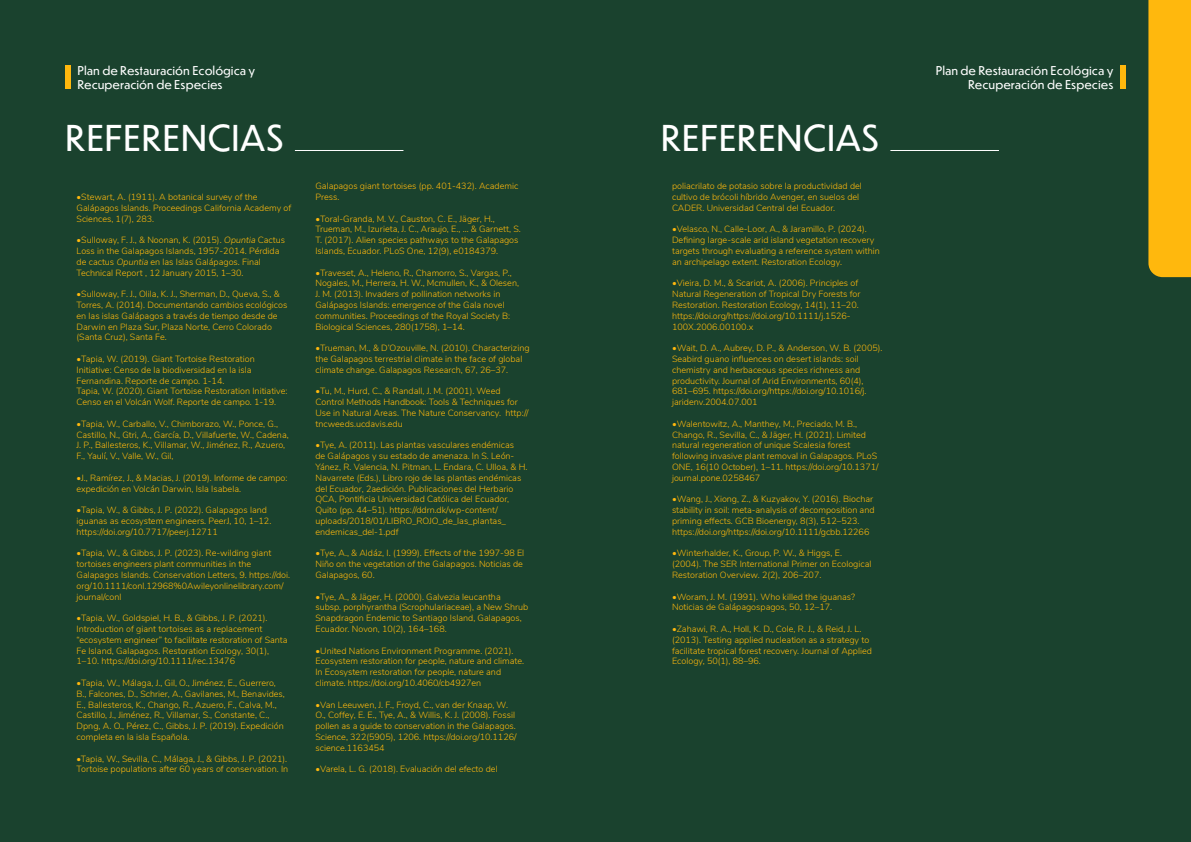
<style>
.page{position:relative;width:1191px;height:842px;background:#fff}
.page>*{position:absolute;margin:0;border:0;box-sizing:border-box;transform-origin:0 0}
.t1{font:35px "Dunbar Text";color:#fff}
.t2{font:12px/14.4px "Dunbar Text";color:#fff;text-align:right}
.t3{font:300 9px/10.8px "Nunito Sans";color:#ffb80d}
.s1{font-weight:700}
.s2{font-style:italic}
</style>
<div class="page">
<div style="left:0;top:0;width:595px;height:842px;background:#1a422e"></div>
<hr style="left:295px;top:150px;width:108px;height:1px;background:#fff">
<div style="left:595px;top:0;width:596px;height:842px;background:#1a422e"></div>
<hr style="left:890px;top:150px;width:109px;height:1px;background:#fff">
<div style="left:1120px;top:65px;width:5px;height:24px;background:#ffb80d"></div>
<div style="left:1148px;top:0;width:43px;height:277px;background:#ffb80d"></div>
<div style="left:65px;top:65px;width:5px;height:24px;background:#ffb80d"></div>
<h2 class="t2" style="left:77px;top:62px;width:179px;text-align:left">Plan de Restauración Ecológica y<br>Recuperación de Especies</h2>
<h1 class="t1" style="left:65px;top:113px;width:220px">REFERENCIAS</h1>
<h1 class="t1" style="left:660px;top:113px;width:220px">REFERENCIAS</h1>
<p class="t3" style="left:77px;top:191px;width:216px"><span class="s1">•</span>Stewart, A. (1911). A botanical survey of the<br>Galápagos Islands. Proceedings California Academy of<br>Sciences, 1(7), 283.</p>
<p class="t3" style="left:77px;top:234px;width:210px"><span class="s1">•</span>Sulloway, F. J., &amp; Noonan, K. (2015). <span class="s2">Opuntia</span> Cactus Loss in the Galapagos Islands, 1957-2014. Pérdida de cactus <span class="s2">Opuntia</span> en las Islas Galápagos. Final Technical Report , 12 January 2015, 1–30.</p>
<p class="t3" style="left:77px;top:288px;width:212px"><span class="s1">•</span>Sulloway, F. J., Olila, K. J., Sherman, D., Queva, S., &amp; Torres, A. (2014). Documentando cambios ecológicos en las islas Galápagos a través de tiempo desde de Darwin en Plaza Sur, Plaza Norte, Cerro Colorado (Santa Cruz), Santa Fe.</p>
<p class="t3" style="left:77px;top:353px;width:212px"><span class="s1">•</span>Tapia, W. (2019). Giant Tortoise Restoration Initiative: Censo de la biodiversidad en la isla Fernandina. Reporte de campo. 1-14.<br>Tapia, W. (2020). Giant Tortoise Restoration Initiative:<br>Censo en el Volcán Wolf. Reporte de campo. 1-19.</p>
<p class="t3" style="left:77px;top:418px;width:214px"><span class="s1">•</span>Tapia, W., Carballo, V., Chimborazo, W., Ponce, G., Castillo, N., Gtri, A., García, D., Villafuerte, W., Cadena, J. P., Ballesteros, K., Villamar, W., Jiménez, R., Azuero, F., Yaulí, V., Valle, W., Gil,</p>
<p class="t3" style="left:77px;top:472px;width:212px"><span class="s1">•</span>J., Ramírez, J., &amp; Macias, J. (2019). Informe de campo: expedición en Volcán Darwin, Isla Isabela.</p>
<p class="t3" style="left:77px;top:504px;width:196px"><span class="s1">•</span>Tapia, W., &amp; Gibbs, J. P. (2022). Galapagos land iguanas as ecosystem engineers. PeerJ, 10, 1–12. https://doi.org/10.7717/peerj.12711</p>
<p class="t3" style="left:77px;top:547px;width:215px"><span class="s1">•</span>Tapia, W., &amp; Gibbs, J. P. (2023). Re-wilding giant tortoises engineers plant communities in the Galapagos Islands. Conservation Letters, 9. https://doi. org/10.1111/conl.12968%0Awileyonlinelibrary.com/ journal/conl</p>
<p class="t3" style="left:77px;top:612px;width:212px"><span class="s1">•</span>Tapia, W., Goldspiel, H. B., &amp; Gibbs, J. P. (2021).<br>Introduction of giant tortoises as a replacement “ecosystem engineer” to facilitate restoration of Santa Fe Island, Galapagos. Restoration Ecology, 30(1), 1–10. https://doi.org/10.1111/rec.13476</p>
<p class="t3" style="left:77px;top:677px;width:210px"><span class="s1">•</span>Tapia, W., Málaga, J., Gil, O., Jiménez, E., Guerrero, B., Falcones, D., Schrier, A., Gavilanes, M., Benavides, E., Ballesteros, K., Chango, R., Azuero, F., Calva, M., Castillo, J., Jiménez, R., Villamar, S., Constante, C., Dpng, A. O., Pérez, C., Gibbs, J. P. (2019). Expedición completa en la isla Española.</p>
<p class="t3" style="left:77px;top:752px;width:213px">•Tapia, W., Sevilla, C., Málaga, J., &amp; Gibbs, J. P. (2021).<br>Tortoise populations after 60 years of conservation. In</p>
<p class="t3" style="left:315px;top:180px;width:204px">Galapagos giant tortoises (pp. 401-432). Academic<br>Press.</p>
<p class="t3" style="left:315px;top:212px;width:207px"><span class="s1">•</span>Toral-Granda, M. V., Causton, C. E., Jäger, H., Trueman, M., Izurieta, J. C., Araujo, E., … &amp; Garnett, S.<br>T. (2017). Alien species pathways to the Galapagos Islands, Ecuador. PLoS One, 12(9), e0184379.</p>
<p class="t3" style="left:315px;top:266px;width:205px"><span class="s1">•</span>Traveset, A., Heleno, R., Chamorro, S., Vargas, P., Nogales, M., Herrera, H. W., Mcmullen, K., &amp; Olesen, J. M. (2013). Invaders of pollination networks in Galápagos Islands: emergence of the Gala novel communities. Proceedings of the Royal Society B:<br>Biological Sciences, 280(1758), 1–14.</p>
<p class="t3" style="left:315px;top:342px;width:216px"><span class="s1">•</span>Trueman, M., &amp; D’Ozouville, N. (2010). Characterizing the Galapagos terrestrial climate in the face of global climate change. Galapagos Research, 67, 26–37.</p>
<p class="t3" style="left:315px;top:385px;width:215px"><span class="s1">•</span>Tu, M., Hurd, C., &amp; Randall, J. M. (2001). Weed Control Methods Handbook: Tools &amp; Techniques for Use in Natural Areas. The Nature Conservancy. http:// tncweeds.ucdavis.edu</p>
<p class="t3" style="left:315px;top:439px;width:213px"><span class="s1">•</span>Tye, A. (2011). Las plantas vasculares endémicas<br>de Galápagos y su estado de amenaza. In S. León-Yánez, R. Valencia, N. Pitman, L. Endara, C. Ulloa, &amp; H.<br>Navarrete (Eds.), Libro rojo de las plantas endémicas del Ecuador, 2aedición. Publicaciones del Herbario QCA, Pontificia Universidad Católica del Ecuador, Quito (pp. 44–51). https://ddrn.dk/wp-content/ uploads/2018/01/LIBRO_ROJO_de_las_plantas_ endemicas_del-1.pdf</p>
<p class="t3" style="left:315px;top:547px;width:210px"><span class="s1">•</span>Tye, A., &amp; Aldáz, I. (1999). Effects of the 1997-98 El<br>Niño on the vegetation of the Galapagos. Noticias de<br>Galapagos, 60.</p>
<p class="t3" style="left:315px;top:590px;width:214px"><span class="s1">•</span>Tye, A., &amp; Jäger, H. (2000). Galvezia leucantha subsp. porphyrantha (Scrophulariaceae), a New Shrub Snapdragon Endemic to Santiago Island, Galapagos, Ecuador. Novon, 10(2), 164–168.</p>
<p class="t3" style="left:315px;top:644px;width:210px"><span class="s1">•</span>United Nations Environment Programme. (2021).<br>Ecosystem restoration for people, nature and climate.<br>In Ecosystem restoration for people, nature and climate. https://doi.org/10.4060/cb4927en</p>
<p class="t3" style="left:315px;top:698px;width:203px"><span class="s1">•</span>Van Leeuwen, J. F., Froyd, C., van der Knaap, W.<br>O., Coffey, E. E., Tye, A., &amp; Willis, K. J. (2008). Fossil pollen as a guide to conservation in the Galapagos.<br>Science, 322(5905), 1206. https://doi.org/10.1126/ science.1163454</p>
<p class="t3" style="left:315px;top:763px;width:184px"><span class="s1">•</span>Varela, L. G. (2018). Evaluación del efecto del</p>
<p class="t3" style="left:672px;top:180px;width:191px">poliacrilato de potasio sobre la productividad del cultivo de brócoli híbrido Avenger, en suelos del<br>CADER. Universidad Central del Ecuador.</p>
<p class="t3" style="left:672px;top:223px;width:209px"><span class="s1">•</span>Velasco, N., Calle-Loor, A., &amp; Jaramillo, P. (2024).<br>Defining large-scale arid island vegetation recovery targets through evaluating a reference system within an archipelago extent. Restoration Ecology.</p>
<p class="t3" style="left:672px;top:277px;width:190px"><span class="s1">•</span>Vieira, D. M., &amp; Scariot, A. (2006). Principles of Natural Regeneration of Tropical Dry Forests for Restoration. Restoration Ecology, 14(1), 11–20. https://doi.org/https://doi.org/10.1111/j.1526- 100X.2006.00100.x</p>
<p class="t3" style="left:672px;top:342px;width:212px"><span class="s1">•</span>Wait, D. A., Aubrey, D. P., &amp; Anderson, W. B. (2005).<br>Seabird guano influences on desert islands: soil chemistry and herbaceous species richness and productivity. Journal of Arid Environments, 60(4), 681–695. https://doi.org/https://doi.org/10.1016/j. jaridenv.2004.07.001</p>
<p class="t3" style="left:672px;top:418px;width:208px"><span class="s1">•</span>Walentowitz, A., Manthey, M., Preciado, M. B., Chango, R., Sevilla, C., &amp; Jäger, H. (2021). Limited natural regeneration of unique Scalesia forest following invasive plant removal in Galapagos. PLoS ONE, 16(10 October), 1–11. https://doi.org/10.1371/ journal.pone.0258467</p>
<p class="t3" style="left:672px;top:493px;width:204px"><span class="s1">•</span>Wang, J., Xiong, Z., &amp; Kuzyakov, Y. (2016). Biochar stability in soil: meta-analysis of decomposition and priming effects. GCB Bioenergy, 8(3), 512–523. https://doi.org/https://doi.org/10.1111/gcbb.12266</p>
<p class="t3" style="left:672px;top:547px;width:201px"><span class="s1">•</span>Winterhalder, K., Group, P. W., &amp; Higgs, E. (2004). The SER International Primer on Ecological<br>Restoration Overview. 2(2), 206–207.</p>
<p class="t3" style="left:672px;top:590px;width:184px"><span class="s1">•</span>Woram, J. M. (1991). Who killed the iguanas?<br>Noticias de Galápagospagos, 50, 12–17.</p>
<p class="t3" style="left:672px;top:623px;width:201px"><span class="s1">•</span>Zahawi, R. A., Holl, K. D., Cole, R. J., &amp; Reid, J. L. (2013). Testing applied nucleation as a strategy to facilitate tropical forest recovery. Journal of Applied Ecology, 50(1), 88–96.</p>
<h2 class="t2" style="left:935px;top:62px;width:179px">Plan de Restauración Ecológica y<br>Recuperación de Especies</h2>
</div>
